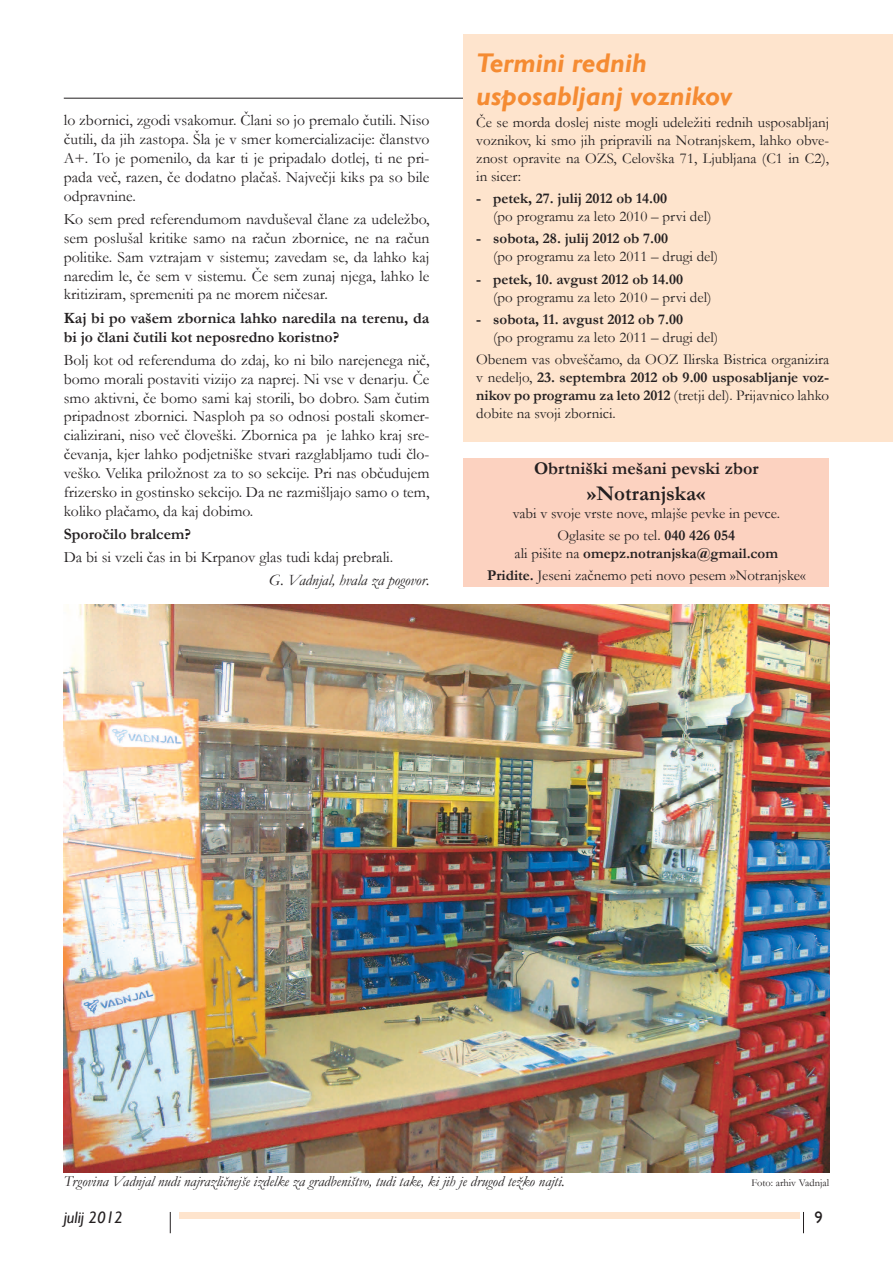
<style>
.page{position:relative;width:893px;height:1263px;background:#fff}
.page>*{position:absolute;margin:0;border:0;box-sizing:border-box;transform-origin:0 0}
.t1{font:italic 700 27px/32.4px "Gill Sans";color:#f58b32}
.t2{font:700 21px "Garamond";color:#231f20}
.t3{font:700 18px "Garamond";color:#231f20}
.t4{font:italic 16.5px "Gill Sans";color:#231f20}
.t5{font:16.5px "Gill Sans";color:#231f20}
.t6{font:15.75px/18.9px "Garamond";color:#231f20;text-align:justify}
.t7{font:700 15.75px/18.9px "Garamond";color:#231f20}
.t8{font:italic 15.75px "Garamond";color:#231f20}
.t9{font:15px/18px "Garamond";color:#231f20;text-align:center}
.t10{font:700 15px/18px "Garamond";color:#231f20;text-align:justify}
.t11{font:italic 15px "Garamond";color:#231f20}
.t12{font:10.5px "Garamond";color:#231f20}
.s1{font-weight:400}
.s2{font-weight:700}
</style>
<div class="page">
<svg style="left:803px;top:1212px;width:1px;height:21px"></svg>
<div style="left:179px;top:1212px;width:620px;height:6px;background:#fee4cd"></div>
<svg style="left:170px;top:1212px;width:1px;height:21px"></svg>
<hr style="left:64px;top:98px;width:765px;height:1px;background:#231f20">
<div style="left:463px;top:34px;width:430px;height:408px;background:#fee4cd"></div>
<img style="left:64px;top:605px;width:765px;height:567px">
<div style="left:463px;top:458px;width:366px;height:129px;background:#fcd2c0"></div>
<p class="t6" style="left:64px;top:110px;width:367px">lo zbornici, zgodi vsakomur. Člani so jo premalo čutili. Niso čutili, da jih zastopa. Šla je v smer komercializacije: članstvo A+. To je pomenilo, da kar ti je pripadalo dotlej, ti ne pri&shy;pada več, razen, če dodatno plačaš. Največji kiks pa so bile odpravnine.</p>
<p class="t6" style="left:64px;top:209px;width:367px">Ko sem pred referendumom navduševal člane za udeležbo, sem poslušal kritike samo na račun zbornice, ne na račun politike. Sam vztrajam v sistemu; zavedam se, da lahko kaj naredim le, če sem v sistemu. Če sem zunaj njega, lahko le kritiziram, spremeniti pa ne morem ničesar.</p>
<p class="t7" style="left:64px;top:308px;width:367px">Kaj bi po vašem zbornica lahko naredila na terenu, da bi jo člani čutili kot neposredno koristno?</p>
<p class="t6" style="left:64px;top:350px;width:367px">Bolj kot od referenduma do zdaj, ko ni bilo narejenega nič, bomo morali postaviti vizijo za naprej. Ni vse v denarju. Če smo aktivni, če bomo sami kaj storili, bo dobro. Sam čutim pripadnost zbornici. Nasploh pa so odnosi postali skomer&shy;cializirani, niso več človeški. Zbornica pa je lahko kraj sre&shy;čevanja, kjer lahko podjetniške stvari razglabljamo tudi člo&shy;veško. Velika priložnost za to so sekcije. Pri nas občudujem frizersko in gostinsko sekcijo. Da ne razmišljajo samo o tem, koliko plačamo, da kaj dobimo.</p>
<p class="t7" style="left:64px;top:525px;width:129px">Sporočilo bralcem?</p>
<p class="t6" style="left:64px;top:547px;width:331px">Da bi si vzeli čas in bi Krpanov glas tudi kdaj prebrali.</p>
<p class="t8" style="left:269px;top:570px;width:162px">G. Vadnjal, hvala za pogovor.</p>
<h1 class="t1" style="left:476px;top:48px;width:257px">Termini rednih usposabljanj voznikov</h1>
<p class="t9" style="left:476px;top:113px;width:354px;text-align:justify">Če se morda doslej niste mogli udeležiti rednih usposabljanj voznikov, ki smo jih pripravili na Notranjskem, lahko obve&shy;znost opravite na OZS, Celovška 71, Ljubljana (C1 in C2), in sicer:</p>
<p class="t10" style="left:476px;top:189px;width:192px">- petek, 27. julij 2012 ob 14.00</p>
<p class="t9" style="left:493px;top:207px;width:220px">(po programu za leto 2010 – prvi del)</p>
<p class="t10" style="left:476px;top:230px;width:194px">- sobota, 28. julij 2012 ob 7.00</p>
<p class="t9" style="left:493px;top:247px;width:227px">(po programu za leto 2011 – drugi del)</p>
<p class="t10" style="left:476px;top:270px;width:208px">- petek, 10. avgust 2012 ob 14.00</p>
<p class="t9" style="left:493px;top:288px;width:220px">(po programu za leto 2010 – prvi del)</p>
<p class="t10" style="left:476px;top:310px;width:208px">- sobota, 11. avgust 2012 ob 7.00</p>
<p class="t9" style="left:476px;top:326px;width:354px;line-height:22.2px;text-align:left;text-indent:17px">(po programu za leto 2011 – drugi del)<br>Obenem vas obveščamo, da OOZ Ilirska Bistrica organizira</p>
<p class="t10" style="left:476px;top:368px;width:354px"><span class="s1">v nedeljo,</span> 23. septembra 2012 ob 9.00 usposabljanje voz&shy;nikov po programu za leto 2012 <span class="s1">(tretji del). Prijavnico lahko dobite na svoji zbornici.</span></p>
<p class="t3" style="left:534px;top:456px;width:226px">Obrtniški mešani pevski zbor</p>
<h2 class="t2" style="left:587px;top:479px;width:120px">»Notranjska«</h2>
<p class="t9" style="left:513px;top:501px;width:269px;line-height:22.2px">vabi v svoje vrste nove, mlajše pevke in pevce.<br>Oglasite se po tel. <span class="s2">040 426 054</span></p>
<p class="t9" style="left:487px;top:542px;width:320px;line-height:22.2px">ali pišite na <span class="s2">omepz.notranjska@gmail.com<br>Pridite.</span> Jeseni začnemo peti novo pesem »Notranjske«</p>
<p class="t11" style="left:64px;top:1171px;width:502px">Trgovina Vadnjal nudi najrazličnejše izdelke za gradbeništvo, tudi take, ki jih je drugod težko najti.</p>
<p class="t12" style="left:752px;top:1175px;width:79px">Foto: arhiv Vadnjal</p>
<p class="t4" style="left:64px;top:1208px;width:61px">julij 2012</p>
<p class="t5" style="left:814px;top:1208px;width:10px">9</p>
</div>
